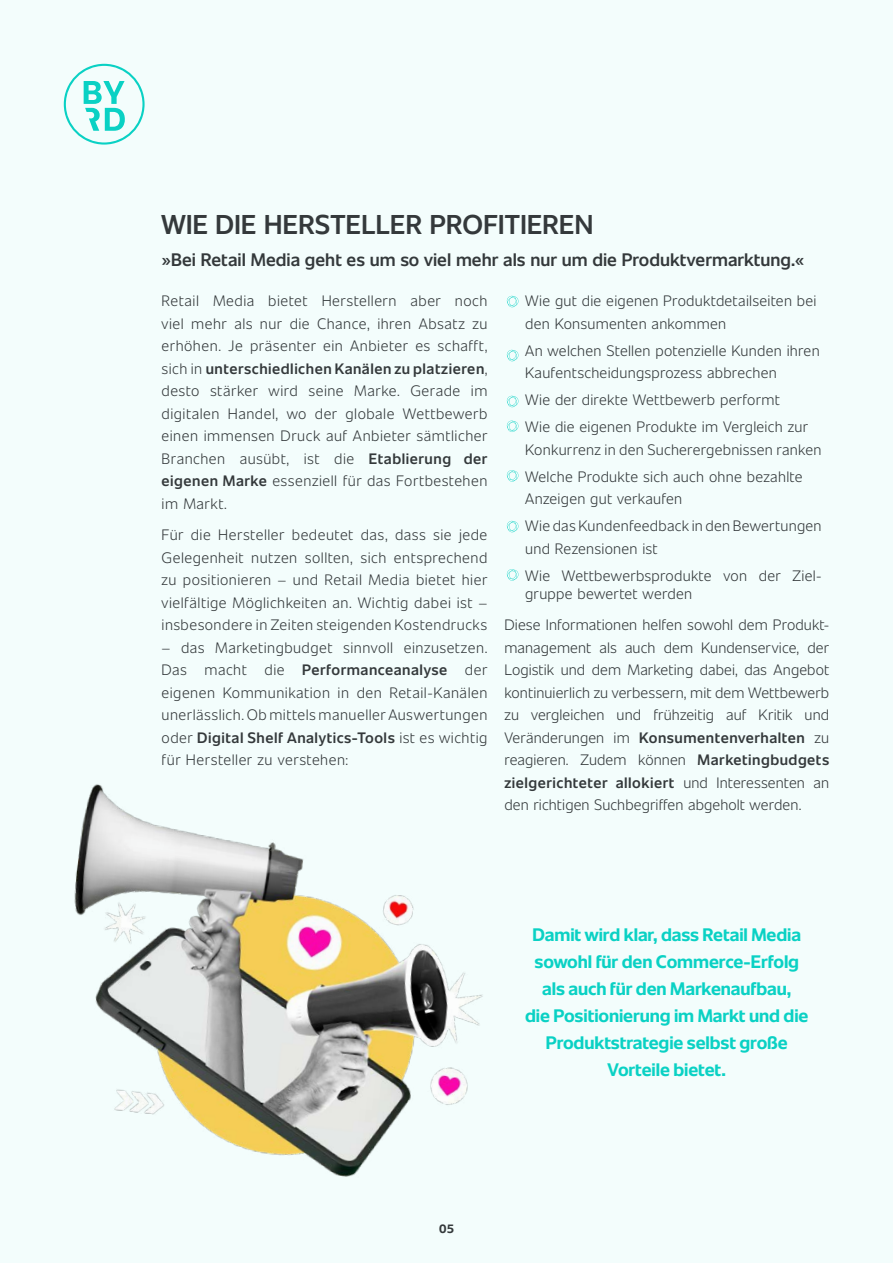
<style>
.page{position:relative;width:893px;height:1263px;background:#f3fdfc}
.page>*{position:absolute;margin:0;border:0;box-sizing:border-box;transform-origin:0 0}
.t1{font:600 27px "Unitext";letter-spacing:.01em;color:#34393b}
.t2{font:700 18px/27px "Unitext";letter-spacing:-.005em;color:#0ad1c4;text-align:center}
.t3{font:600 18px "Unitext";letter-spacing:.005em;color:#34393b}
.t4{font:300 15px/22.5px "Unitext";letter-spacing:.015em;color:#34393b}
.t5{font:700 12px "Unitext";color:#34393b}
.s1{font-weight:600}
</style>
<div class="page">
<img style="left:74px;top:784px;width:409px;height:393px">
<svg style="left:64px;top:64px;width:81px;height:81px"></svg>
<svg style="left:507px;top:295px;width:12px;height:12px"></svg>
<svg style="left:507px;top:349px;width:12px;height:12px"></svg>
<svg style="left:507px;top:395px;width:12px;height:12px"></svg>
<svg style="left:507px;top:420px;width:12px;height:12px"></svg>
<svg style="left:507px;top:470px;width:12px;height:11px"></svg>
<svg style="left:507px;top:520px;width:12px;height:12px"></svg>
<svg style="left:507px;top:569px;width:12px;height:11px"></svg>
<h1 class="t1" style="left:162px;top:205px;width:433px">WIE DIE HERSTELLER PROFITIEREN</h1>
<p class="t3" style="left:162px;top:246px;width:644px">»Bei Retail Media geht es um so viel mehr als nur um die Produktvermarktung.«</p>
<p class="t4" style="left:162px;top:288px;width:327px;text-align:justify">Retail Media bietet Herstellern aber noch viel mehr als nur die Chance, ihren Absatz zu erhöhen. Je präsenter ein Anbieter es schafft, sich in <span class="s1">unterschiedlichen Kanälen zu platzieren</span>, desto stärker wird seine Marke. Gerade im digitalen Handel, wo der globale Wettbewerb einen immensen Druck auf Anbieter sämtlicher Branchen ausübt, ist die <span class="s1">Etablierung der eigenen Marke</span> essenziell für das Fortbestehen im Markt.</p>
<p class="t4" style="left:162px;top:522px;width:327px;text-align:justify">Für die Hersteller bedeutet das, dass sie jede Gelegenheit nutzen sollten, sich entsprechend zu positionieren – und Retail Media bietet hier vielfältige Möglichkeiten an. Wichtig dabei ist – insbesondere in Zeiten steigenden Kostendrucks</p>
<p class="t4" style="left:162px;top:635px;width:327px;text-align:justify">– das Marketingbudget sinnvoll einzusetzen.<br>Das macht die <span class="s1">Performanceanalyse</span> der eigenen Kommunikation in den Retail-Kanälen unerlässlich. Ob mittels manueller Auswertungen oder <span class="s1">Digital Shelf Analytics-Tools</span> ist es wichtig für Hersteller zu verstehen:</p>
<p class="t4" style="left:525px;top:288px;width:293px">Wie gut die eigenen Produktdetailseiten bei den Konsumenten ankommen</p>
<p class="t4" style="left:525px;top:338px;width:296px">An welchen Stellen potenzielle Kunden ihren<br>Kaufentscheidungsprozess abbrechen</p>
<p class="t4" style="left:525px;top:385px;width:284px;line-height:27px">Wie der direkte Wettbewerb performt<br>Wie die eigenen Produkte im Vergleich zur</p>
<p class="t4" style="left:525px;top:435px;width:298px;line-height:27px">Konkurrenz in den Sucherergebnissen ranken<br>Welche Produkte sich auch ohne bezahlte</p>
<p class="t4" style="left:525px;top:484px;width:298px;line-height:27px">Anzeigen gut verkaufen<br>Wie das Kundenfeedback in den Bewertungen</p>
<p class="t4" style="left:525px;top:534px;width:298px;line-height:27px">und Rezensionen ist<br>Wie Wettbewerbsprodukte von der Ziel-</p>
<p class="t4" style="left:525px;top:581px;width:169px">gruppe bewertet werden</p>
<p class="t4" style="left:504px;top:612px;width:326px;text-align:justify">Diese Informationen helfen sowohl dem Produkt&shy;management als auch dem Kundenservice, der Logistik und dem Marketing dabei, das Angebot kontinuierlich zu verbessern, mit dem Wettbewerb zu vergleichen und frühzeitig auf Kritik und Veränderungen im <span class="s1">Konsumentenverhalten</span> zu reagieren. Zudem können <span class="s1">Marketingbudgets zielgerichteter allokiert</span> und Interessenten an den richtigen Suchbegriffen abgeholt werden.</p>
<p class="t2" style="left:525px;top:920px;width:285px">Damit wird klar, dass Retail Media sowohl für den Commerce-Erfolg als auch für den Markenaufbau,<br>die Positionierung im Markt und die<br>Produktstrategie selbst große<br>Vorteile bietet.</p>
<p class="t5" style="left:439px;top:1220px;width:16px">05</p>
</div>
